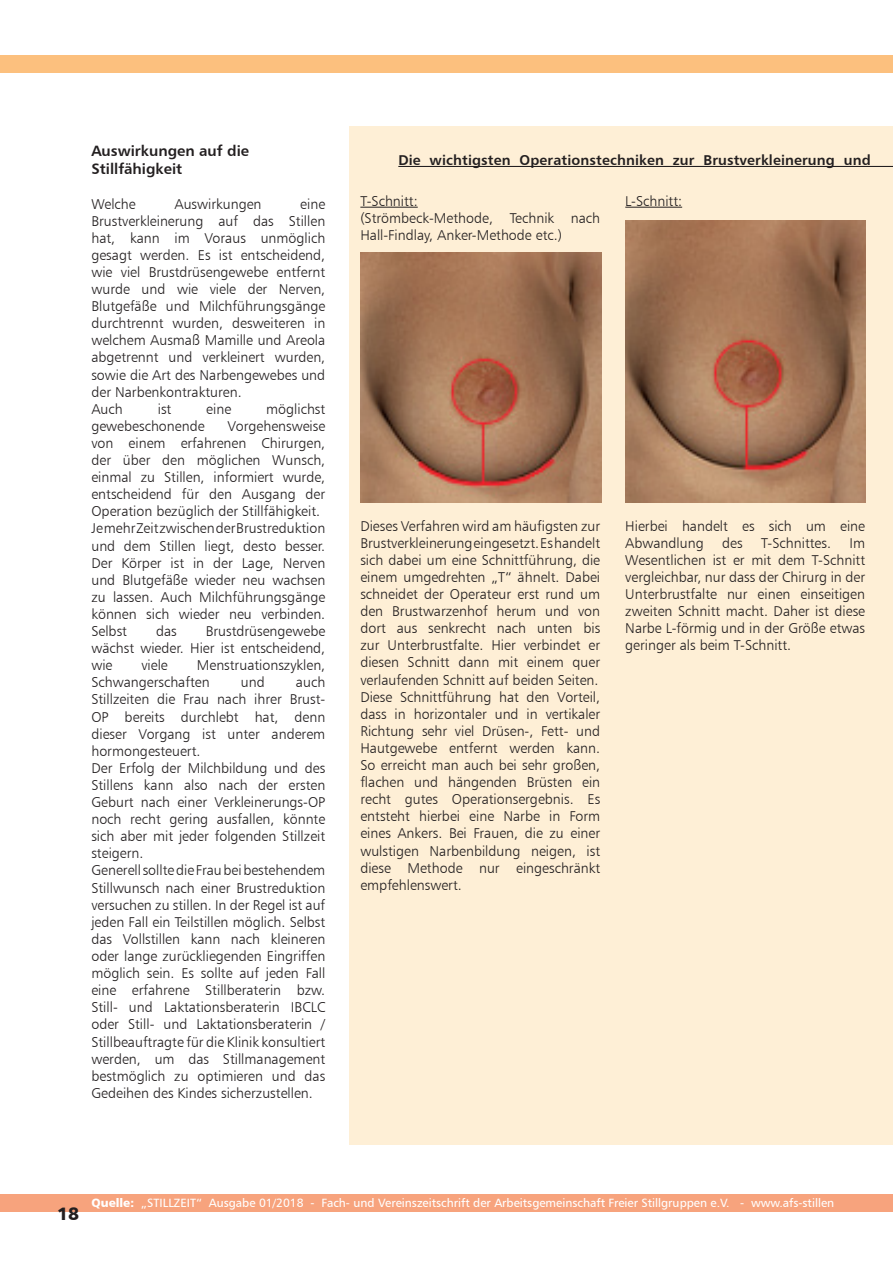
<style>
.page{position:relative;width:893px;height:1263px;background:#fff}
.page>*{position:absolute;margin:0;border:0;box-sizing:border-box;transform-origin:0 0}
.t1{font:18px "Humanist 777 BT Black B";color:#231f20}
.t2{font:15px/18px "Humanist 777 BT Bold B";color:#231f20}
.t3{font:14.25px/17.1px "Humanist 777 BT Light B";color:#231f20;text-align:justify}
.t4{font:14.25px "Humanist 777 BT Bold B";letter-spacing:.01em;color:#231f20}
.t5{font:12px "Humanist 777 BT Roman B";color:#fff}
.s1{font-family:"Humanist 777 BT Black B"}
</style>
<div class="page">
<div style="left:0;top:1195px;width:893px;height:17px;background:#f7a37d"></div>
<div style="left:0;top:55px;width:893px;height:17px;background:#fcc07e"></div>
<div style="left:349px;top:126px;width:544px;height:1019px;background:#feefd6"></div>
<hr style="left:360px;top:207px;width:58px;height:1px;background:#231f20">
<hr style="left:625px;top:207px;width:57px;height:1px;background:#231f20">
<hr style="left:398px;top:166px;width:495px;height:1px;background:#231f20">
<img style="left:360px;top:253px;width:241px;height:249px">
<img style="left:625px;top:221px;width:240px;height:282px">
<p class="t2" style="left:91px;top:142px;width:159px">Auswirkungen auf die<br>Stillfähigkeit</p>
<p class="t3" style="left:91px;top:195px;width:46px">Welche</p>
<p class="t3" style="left:175px;top:195px;width:89px">Auswirkungen</p>
<p class="t3" style="left:91px;top:195px;width:235px;text-indent:209px">eine Brustverkleinerung auf das Stillen hat, kann im Voraus unmöglich gesagt werden. Es ist entscheidend, wie viel Brustdrüsengewebe entfernt wurde und wie viele der Nerven, Blutgefäße und Milchführungsgänge durchtrennt wurden, desweiteren in welchem Ausmaß Mamille und Areola abgetrennt und verkleinert wurden, sowie die Art des Narbengewebes und der Narbenkontrakturen.</p>
<p class="t3" style="left:91px;top:400px;width:33px">Auch</p>
<p class="t3" style="left:158px;top:400px;width:15px">ist</p>
<p class="t3" style="left:206px;top:400px;width:26px">eine</p>
<p class="t3" style="left:266px;top:400px;width:61px">möglichst</p>
<p class="t3" style="left:91px;top:417px;width:115px">gewebeschonende</p>
<p class="t3" style="left:91px;top:417px;width:235px;text-indent:136px">Vorgehensweise von einem erfahrenen Chirurgen, der über den möglichen Wunsch, einmal zu Stillen, informiert wurde, entscheidend für den Ausgang der Operation bezüglich der Stillfähigkeit.</p>
<p class="t3" style="left:91px;top:520px;width:235px">Je mehr Zeit zwischen der Brustreduktion und dem Stillen liegt, desto besser.<br>Der Körper ist in der Lage, Nerven und Blutgefäße wieder neu wachsen zu lassen. Auch Milchführungsgänge können sich wieder neu verbinden.<br>Selbst</p>
<p class="t3" style="left:91px;top:622px;width:235px;text-indent:114px">Brustdrüsengewebe wächst wieder. Hier ist entscheidend, wie</p>
<p class="t3" style="left:156px;top:622px;width:22px">das</p>
<p class="t3" style="left:91px;top:656px;width:235px;text-indent:105px">Menstruationszyklen,<br>Schwangerschaften</p>
<p class="t3" style="left:141px;top:656px;width:28px">viele</p>
<p class="t3" style="left:91px;top:674px;width:235px;text-indent:205px">auch Stillzeiten die Frau nach ihrer Brust-OP bereits durchlebt hat, denn dieser Vorgang ist unter anderem hormongesteuert.</p>
<p class="t3" style="left:91px;top:759px;width:235px">Der Erfolg der Milchbildung und des Stillens kann also nach der ersten Geburt nach einer Verkleinerungs-OP noch recht gering ausfallen, könnte sich aber mit jeder folgenden Stillzeit steigern.</p>
<p class="t3" style="left:91px;top:862px;width:235px">Generell sollte die Frau bei bestehendem Stillwunsch nach einer Brustreduktion versuchen zu stillen. In der Regel ist auf jeden Fall ein Teilstillen möglich. Selbst das Vollstillen kann nach kleineren oder lange zurückliegenden Eingriffen möglich sein. Es sollte auf jeden Fall eine erfahrene Stillberaterin bzw.<br>Still- und Laktationsberaterin IBCLC oder Still- und Laktationsberaterin / Stillbeauftragte für die Klinik konsultiert werden, um das Stillmanagement bestmöglich zu optimieren und das Gedeihen des Kindes sicherzustellen.</p>
<p class="t3" style="left:241px;top:674px;width:25px">und</p>
<p class="t4" style="left:398px;top:151px;width:474px">Die wichtigsten Operationstechniken zur Brustverkleinerung und</p>
<p class="t3" style="left:360px;top:192px;width:59px">T-Schnitt:</p>
<p class="t3" style="left:360px;top:209px;width:241px">(Strömbeck-Methode, Technik nach<br>Hall-Findlay, Anker-Methode etc.)</p>
<p class="t3" style="left:625px;top:192px;width:58px">L-Schnitt:</p>
<p class="t3" style="left:360px;top:517px;width:241px">Dieses Verfahren wird am häufigsten zur Brustverkleinerung eingesetzt. Es handelt sich dabei um eine Schnittführung, die einem umgedrehten „T“ ähnelt. Dabei schneidet der Operateur erst rund um den Brustwarzenhof herum und von dort aus senkrecht nach unten bis zur Unterbrustfalte. Hier verbindet er diesen Schnitt dann mit einem quer verlaufenden Schnitt auf beiden Seiten.</p>
<p class="t3" style="left:360px;top:688px;width:241px">Diese Schnittführung hat den Vorteil, dass in horizontaler und in vertikaler Richtung sehr viel Drüsen-, Fett- und Hautgewebe entfernt werden kann.<br>So erreicht man auch bei sehr großen, flachen und hängenden Brüsten ein recht gutes Operationsergebnis. Es entsteht hierbei eine Narbe in Form eines Ankers. Bei Frauen, die zu einer wulstigen Narbenbildung neigen, ist diese Methode nur eingeschränkt empfehlenswert.</p>
<p class="t3" style="left:625px;top:517px;width:241px">Hierbei handelt es sich um eine<br>Abwandlung</p>
<p class="t3" style="left:722px;top:534px;width:22px">des</p>
<p class="t3" style="left:761px;top:534px;width:71px">T-Schnittes.</p>
<p class="t3" style="left:625px;top:534px;width:241px;text-indent:224px">Im Wesentlichen ist er mit dem T-Schnitt vergleichbar, nur dass der Chirurg in der Unterbrustfalte nur einen einseitigen zweiten Schnitt macht. Daher ist diese Narbe L-förmig und in der Größe etwas geringer als beim T-Schnitt.</p>
<p class="t1" style="left:57px;top:1202px;width:24px">18</p>
<p class="t5" style="left:91px;top:1195px;width:744px"><span class="s1">Quelle:</span> „STILLZEIT“ Ausgabe 01/2018 - Fach- und Vereinszeitschrift der Arbeitsgemeinschaft Freier Stillgruppen e.V. - www.afs-stillen</p>
</div>
